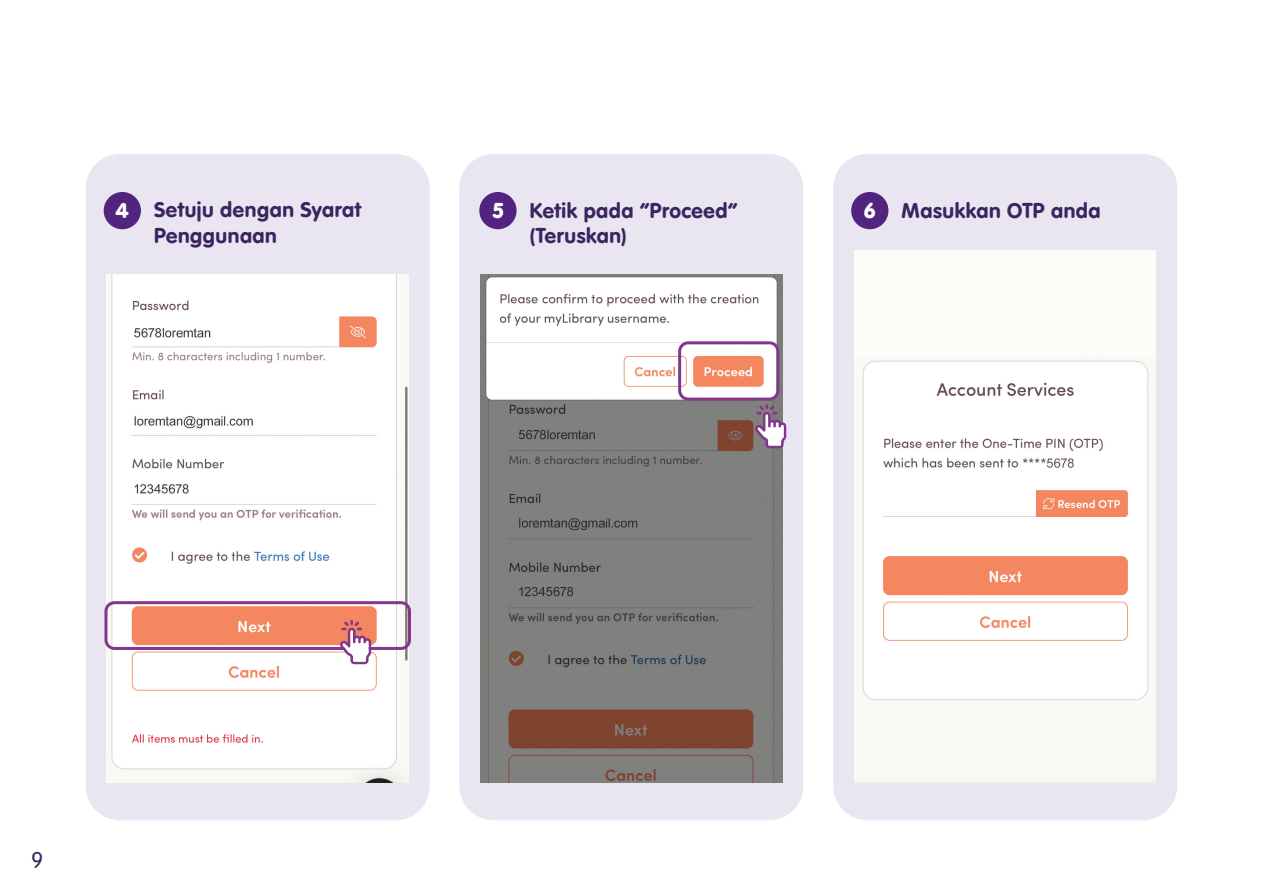
<style>
.page{position:relative;width:1263px;height:893px;background:#fff}
.page>*{position:absolute;margin:0;border:0;box-sizing:border-box;transform-origin:0 0}
.t1{font:300 22.5px "VAG Rounded";color:#3a2560}
.t2{font:21px/25.2px "VAG Rounded Bold";letter-spacing:.025em;color:#3a2560}
.t3{font:900 21px "VAG Rounded Black S Si";color:#fff}
.s1{font-family:"VAG Rounded Black S Si";font-weight:900;color:#fff}
</style>
<div class="page">
<div style="left:86px;top:154px;width:344px;height:666px;background:#eae6f1;border-radius:34px"></div>
<div style="left:459px;top:154px;width:344px;height:666px;background:#eae6f1;border-radius:34px"></div>
<div style="left:833px;top:154px;width:344px;height:666px;background:#eae6f1;border-radius:34px"></div>
<div style="left:479px;top:192px;width:38px;height:37px;background:#52247f;border-radius:50%"></div>
<div style="left:851px;top:192px;width:37px;height:37px;background:#52247f;border-radius:50%"></div>
<img style="left:481px;top:275px;width:301px;height:507px">
<img style="left:854px;top:354px;width:302px;height:428px">
<div style="left:854px;top:250px;width:302px;height:104px;background:#fdfcf9"></div>
<div style="left:678px;top:341px;width:101px;height:60px;border:3px solid #82368c;border-radius:9px"></div>
<svg style="left:755px;top:404px;width:31px;height:44px"></svg>
<div style="left:104px;top:192px;width:37px;height:37px;background:#52247f;border-radius:50%"></div>
<img style="left:107px;top:275px;width:301px;height:507px">
<div style="left:104px;top:601px;width:307px;height:49px;border:3px solid #82368c;border-radius:9px"></div>
<svg style="left:340px;top:620px;width:31px;height:44px"></svg>
<p class="t2" style="left:116px;top:197px;width:247px"><span class="s1">4</span> Setuju dengan Syarat</p>
<p class="t3" style="left:493px;top:198px;width:12px">5</p>
<p class="t2" style="left:864px;top:198px;width:238px"><span class="s1">6</span> Masukkan OTP anda</p>
<p class="t2" style="left:154px;top:223px;width:124px">Penggunaan</p>
<p class="t2" style="left:530px;top:197px;width:209px">Ketik pada “Proceed” (Teruskan)</p>
<p class="t1" style="left:31px;top:847px;width:14px">9</p>
</div>
